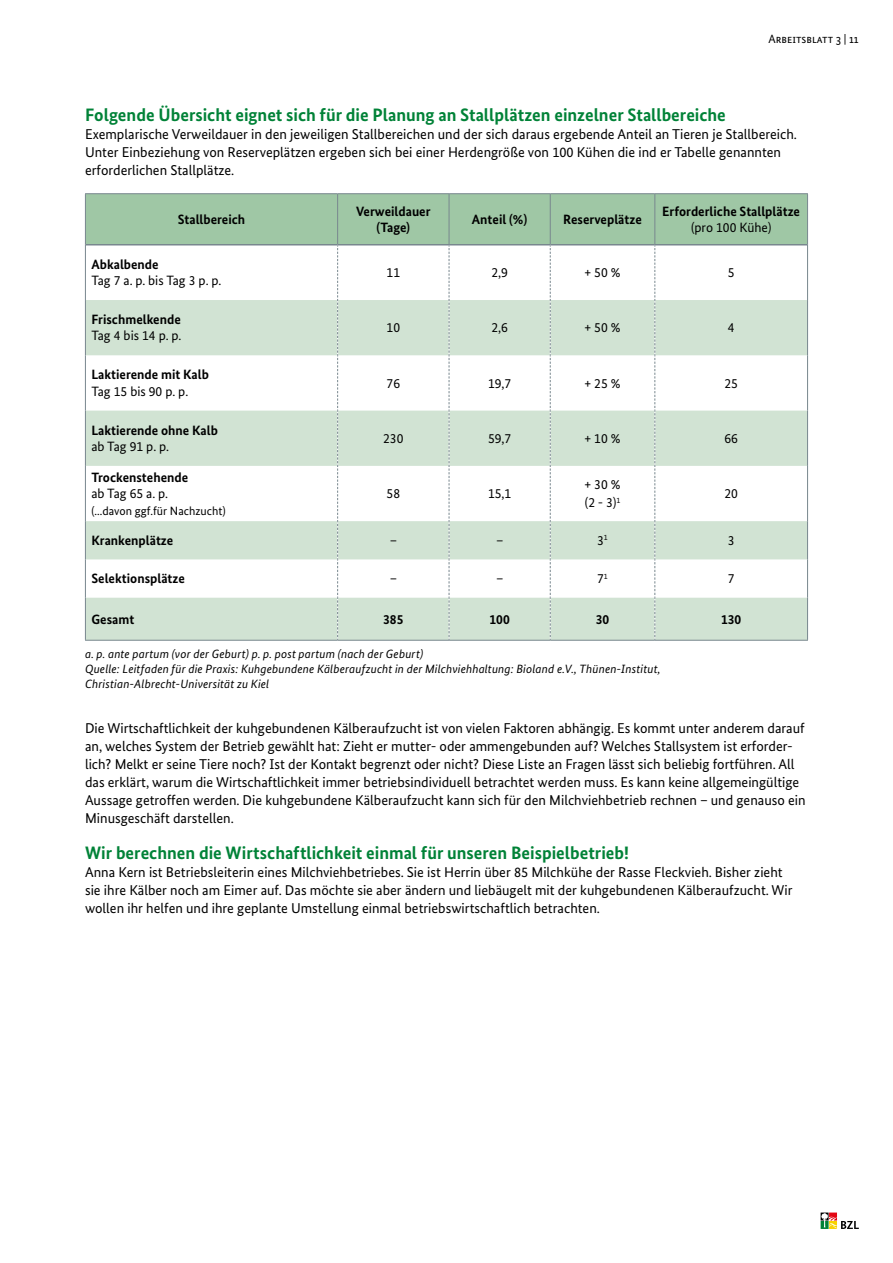
<style>
.page{position:relative;width:893px;height:1263px;background:#fff}
.page>*{position:absolute;margin:0;border:0;box-sizing:border-box;transform-origin:0 0}
.id6827{font:700 18px "Bundes Sans";color:#008237}
.id6831{font:14.25px/18px "Bundes Sans";color:#000}
.id8029{font:700 13.5px/16.2px "Bundes Sans";color:#000;text-align:center}
.id4982{font:13.5px "Bundes Sans";color:#000}
.id8029-2{font:13.5px "Bundes Sans";letter-spacing:-.085em;color:#000}
.id6832{font:italic 12px "Bundes Sans";letter-spacing:.015em;color:#000}
.id8029-3{font:12px "Bundes Sans";color:#000}
</style>
<div class="page">
<svg style="left:821px;top:1212px;width:38px;height:17px"></svg>
<hr style="left:807px;top:245px;width:1px;height:55px;background:#78878e">
<hr style="left:807px;top:300px;width:1px;height:55px;background:#78878e">
<hr style="left:807px;top:355px;width:1px;height:56px;background:#78878e">
<hr style="left:807px;top:411px;width:1px;height:55px;background:#78878e">
<hr style="left:807px;top:466px;width:1px;height:55px;background:#78878e">
<hr style="left:807px;top:521px;width:1px;height:38px;background:#78878e">
<hr style="left:807px;top:559px;width:1px;height:39px;background:#78878e">
<hr style="left:807px;top:598px;width:1px;height:42px;background:#78878e">
<hr style="left:85px;top:640px;width:253px;height:1px;background:#78878e">
<hr style="left:338px;top:640px;width:111px;height:1px;background:#78878e">
<hr style="left:449px;top:640px;width:101px;height:1px;background:#78878e">
<hr style="left:550px;top:640px;width:105px;height:1px;background:#78878e">
<hr style="left:655px;top:640px;width:153px;height:1px;background:#78878e">
<hr style="left:85px;top:193px;width:253px;height:1px;background:#78878e">
<hr style="left:338px;top:193px;width:111px;height:1px;background:#78878e">
<hr style="left:449px;top:193px;width:101px;height:1px;background:#78878e">
<hr style="left:550px;top:193px;width:105px;height:1px;background:#78878e">
<hr style="left:655px;top:193px;width:153px;height:1px;background:#78878e">
<svg style="left:85px;top:194px;width:722px;height:446px"></svg>
<hr style="left:86px;top:244px;width:252px;height:1px;background:#78878e">
<hr style="left:338px;top:244px;width:111px;height:1px;background:#78878e">
<hr style="left:449px;top:244px;width:101px;height:1px;background:#78878e">
<hr style="left:550px;top:244px;width:105px;height:1px;background:#78878e">
<hr style="left:655px;top:244px;width:152px;height:1px;background:#78878e">
<hr style="left:85px;top:194px;width:1px;height:51px;background:#78878e">
<hr style="left:337px;top:194px;width:1px;height:50px;background:#78878e">
<hr style="left:449px;top:194px;width:1px;height:50px;background:#78878e">
<hr style="left:550px;top:194px;width:1px;height:50px;background:#78878e">
<hr style="left:654px;top:194px;width:1px;height:50px;background:#78878e">
<hr style="left:807px;top:194px;width:1px;height:51px;background:#78878e">
<p class="id8029-3" style="left:768px;top:32px;width:92px">Arbeitsblatt 3 | 11</p>
<h2 class="id6827" style="left:85px;top:104px;width:642px">Folgende Übersicht eignet sich für die Planung an Stallplätzen einzelner Stallbereiche</h2>
<p class="id6831" style="left:85px;top:125px;width:713px">Exemplarische Verweildauer in den jeweiligen Stallbereichen und der sich daraus ergebende Anteil an Tieren je Stallbereich.<br>Unter Einbeziehung von Reserveplätzen ergeben sich bei einer Herdengröße von 100 Kühen die ind er Tabelle genannten erforderlichen Stallplätze.</p>
<h1 class="id8029" style="left:178px;top:211px;width:69px">Stallbereich</h1>
<h1 class="id8029" style="left:356px;top:203px;width:76px">Verweildauer (Tage)</h1>
<h1 class="id8029" style="left:472px;top:211px;width:57px">Anteil (%)</h1>
<h1 class="id8029" style="left:563px;top:211px;width:80px">Reserveplätze</h1>
<h1 class="id8029" style="left:662px;top:203px;width:139px">Erforderliche Stallplätze</h1>
<p class="id4982" style="left:691px;top:219px;width:82px">(pro 100 Kühe)</p>
<h1 class="id8029" style="left:91px;top:256px;width:69px">Abkalbende</h1>
<h1 class="id8029-2" style="left:91px;top:272px;width:131px">Tag 7 a. p. bis Tag 3 p. p.</h1>
<h1 class="id8029" style="left:91px;top:311px;width:91px">Frischmelkende</h1>
<h1 class="id8029-2" style="left:91px;top:328px;width:92px">Tag 4 bis 14 p. p.</h1>
<h1 class="id8029" style="left:91px;top:366px;width:119px">Laktierende mit Kalb</h1>
<h1 class="id8029-2" style="left:91px;top:383px;width:98px">Tag 15 bis 90 p. p.</h1>
<h1 class="id8029" style="left:91px;top:422px;width:128px">Laktierende ohne Kalb</h1>
<h1 class="id8029-2" style="left:91px;top:438px;width:79px">ab Tag 91 p. p.</h1>
<h1 class="id8029" style="left:91px;top:469px;width:98px">Trockenstehende</h1>
<h1 class="id8029-2" style="left:91px;top:485px;width:78px">ab Tag 65 a. p.</h1>
<h1 class="id8029-3" style="left:91px;top:503px;width:136px">(...davon ggf.für Nachzucht)</h1>
<p class="id4982" style="left:387px;top:264px;width:15px">11</p>
<p class="id4982" style="left:491px;top:264px;width:18px">2,9</p>
<p class="id4982" style="left:584px;top:264px;width:38px">+ 50 %</p>
<p class="id4982" style="left:728px;top:264px;width:8px">5</p>
<p class="id4982" style="left:387px;top:319px;width:15px">10</p>
<p class="id4982" style="left:491px;top:319px;width:18px">2,6</p>
<p class="id4982" style="left:584px;top:319px;width:38px">+ 50 %</p>
<p class="id4982" style="left:728px;top:319px;width:8px">4</p>
<p class="id4982" style="left:387px;top:375px;width:15px">76</p>
<p class="id4982" style="left:488px;top:375px;width:25px">19,7</p>
<p class="id4982" style="left:584px;top:375px;width:38px">+ 25 %</p>
<p class="id4982" style="left:724px;top:375px;width:15px">25</p>
<p class="id4982" style="left:383px;top:430px;width:22px">230</p>
<p class="id4982" style="left:488px;top:430px;width:25px">59,7</p>
<p class="id4982" style="left:584px;top:430px;width:38px">+ 10 %</p>
<p class="id4982" style="left:724px;top:430px;width:15px">66</p>
<p class="id4982" style="left:387px;top:485px;width:15px">58</p>
<p class="id4982" style="left:488px;top:485px;width:25px">15,1</p>
<p class="id4982" style="left:584px;top:476px;width:38px">+ 30 %</p>
<p class="id4982" style="left:585px;top:494px;width:37px">(2 - 3)<sup>1</sup></p>
<p class="id4982" style="left:724px;top:485px;width:15px">20</p>
<h1 class="id8029" style="left:91px;top:532px;width:84px">Krankenplätze</h1>
<p class="id4982" style="left:390px;top:532px;width:9px">–</p>
<p class="id4982" style="left:496px;top:532px;width:9px">–</p>
<p class="id4982" style="left:597px;top:532px;width:12px">3<sup>1</sup></p>
<p class="id4982" style="left:728px;top:532px;width:8px">3</p>
<h1 class="id8029" style="left:91px;top:570px;width:95px">Selektionsplätze</h1>
<p class="id4982" style="left:390px;top:570px;width:9px">–</p>
<p class="id4982" style="left:496px;top:570px;width:9px">–</p>
<p class="id4982" style="left:597px;top:570px;width:12px">7<sup>1</sup></p>
<p class="id4982" style="left:728px;top:570px;width:8px">7</p>
<h1 class="id8029" style="left:91px;top:611px;width:44px">Gesamt</h1>
<h1 class="id8029" style="left:383px;top:611px;width:22px">385</h1>
<h1 class="id8029" style="left:489px;top:611px;width:22px">100</h1>
<h1 class="id8029" style="left:596px;top:611px;width:15px">30</h1>
<h1 class="id8029" style="left:721px;top:611px;width:22px">130</h1>
<p class="id6832" style="left:85px;top:647px;width:340px">a. p. ante partum (vor der Geburt) p. p. post partum (nach der Geburt)</p>
<p class="id6832" style="left:85px;top:662px;width:577px">Quelle: Leitfaden für die Praxis: Kuhgebundene Kälberaufzucht in der Milchviehhaltung: Bioland e.V., Thünen-Institut,</p>
<p class="id6832" style="left:85px;top:677px;width:186px">Christian-Albrecht-Universität zu Kiel</p>
<p class="id6831" style="left:85px;top:719px;width:722px">Die Wirtschaftlichkeit der kuhgebundenen Kälberaufzucht ist von vielen Faktoren abhängig. Es kommt unter anderem darauf an, welches System der Betrieb gewählt hat: Zieht er mutter- oder ammengebunden auf? Welches Stallsystem ist erforder&shy;lich? Melkt er seine Tiere noch? Ist der Kontakt begrenzt oder nicht? Diese Liste an Fragen lässt sich beliebig fortführen. All das erklärt, warum die Wirtschaftlichkeit immer betriebsindividuell betrachtet werden muss. Es kann keine allgemeingültige Aussage getroffen werden. Die kuhgebundene Kälberaufzucht kann sich für den Milchviehbetrieb rechnen – und genauso ein Minusgeschäft darstellen.</p>
<h2 class="id6827" style="left:85px;top:842px;width:545px">Wir berechnen die Wirtschaftlichkeit einmal für unseren Beispielbetrieb!</h2>
<p class="id6831" style="left:85px;top:863px;width:709px">Anna Kern ist Betriebsleiterin eines Milchviehbetriebes. Sie ist Herrin über 85 Milchkühe der Rasse Fleckvieh. Bisher zieht sie ihre Kälber noch am Eimer auf. Das möchte sie aber ändern und liebäugelt mit der kuhgebundenen Kälberaufzucht. Wir wollen ihr helfen und ihre geplante Umstellung einmal betriebswirtschaftlich betrachten.</p>
</div>
